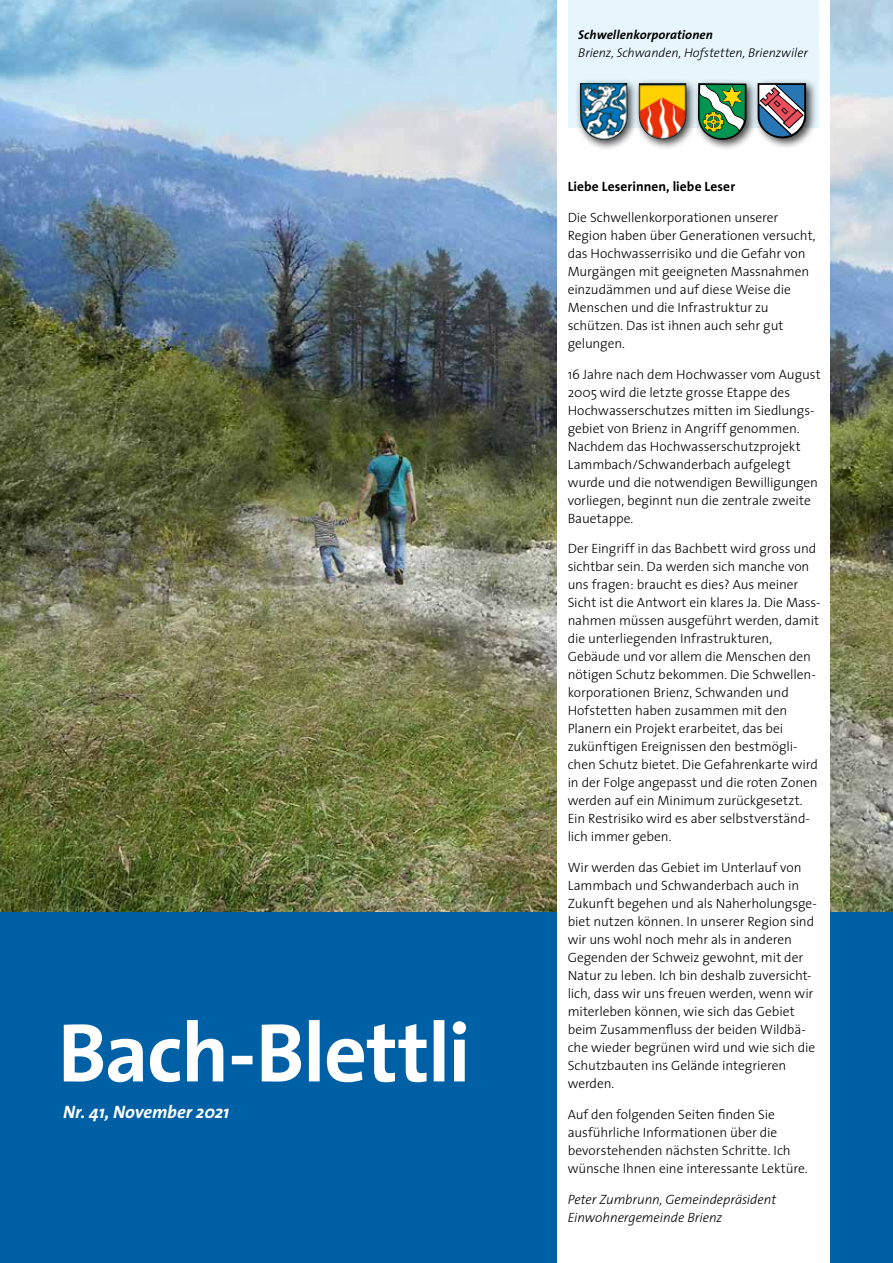
<style>
.page{position:relative;width:893px;height:1263px;background:#fff}
.page>*{position:absolute;margin:0;border:0;box-sizing:border-box;transform-origin:0 0}
.t1{font:italic 700 18px "The Sans";letter-spacing:-.005em;color:#fff}
.t2{font:300 13.5px/18px "The Sans";letter-spacing:-.005em;color:#000}
.t3{font:italic 300 13.5px/18px "The Sans";letter-spacing:-.005em;color:#000}
.t4{font:700 13.5px "The Sans";letter-spacing:.005em;color:#000}
.t5{font:italic 300 12.75px "The Sans";color:#000}
.t6{font:italic 700 12.75px "The Sans";letter-spacing:.01em;color:#000}
</style>
<div class="page">
<div style="left:0;top:911px;width:893px;height:352px;background:#0060a6"></div>
<img style="left:0;top:0;width:893px;height:911px">
<div style="left:557px;top:0;width:272px;height:1263px;background:#fff"></div>
<div style="left:568px;top:0;width:251px;height:128px;background:#e7f6fd"></div>
<div style="left:575px;top:78px;width:242px;height:73px;background:#000;opacity:.75"></div>
<img style="left:580px;top:83px;width:48px;height:59px">
<img style="left:639px;top:83px;width:47px;height:56px">
<svg style="left:698px;top:83px;width:48px;height:57px;background:#609860"></svg>
<svg style="left:758px;top:83px;width:48px;height:55px;background:#7b7388"></svg>
<svg style="left:64px;top:1020px;width:402px;height:62px"></svg>
<h1 class="t1" style="left:63px;top:1096px;width:168px">Nr. 41, November 2021</h1>
<p class="t6" style="left:578px;top:24px;width:136px">Schwellenkorporationen</p>
<p class="t5" style="left:578px;top:42px;width:231px">Brienz, Schwanden, Hofstetten, Brienzwiler</p>
<p class="t4" style="left:568px;top:175px;width:169px">Liebe Leserinnen, liebe Leser</p>
<p class="t2" style="left:568px;top:208px;width:249px">Die Schwellenkorporationen unserer Region haben über Generationen versucht, das Hochwasserrisiko und die Gefahr von Murgängen mit geeigneten Massnahmen einzudämmen und auf diese Weise die Menschen und die Infrastruktur zu schützen. Das ist ihnen auch sehr gut gelungen.</p>
<p class="t2" style="left:568px;top:365px;width:254px">16 Jahre nach dem Hochwasser vom August 2005 wird die letzte grosse Etappe des Hochwasserschutzes mitten im Siedlungs&shy;gebiet von Brienz in Angriff genommen.<br>Nachdem das Hochwasserschutzprojekt Lammbach/Schwanderbach aufgelegt wurde und die notwendigen Bewilligungen vorliegen, beginnt nun die zentrale zweite Bauetappe.</p>
<p class="t2" style="left:568px;top:539px;width:255px">Der Eingriff in das Bachbett wird gross und sichtbar sein. Da werden sich manche von uns fragen: braucht es dies? Aus meiner Sicht ist die Antwort ein klares Ja. Die Mass&shy;nahmen müssen ausgeführt werden, damit die unterliegenden Infrastrukturen, Gebäude und vor allem die Menschen den nötigen Schutz bekommen. Die Schwellen&shy;korporationen Brienz, Schwanden und Hofstetten haben zusammen mit den Planern ein Projekt erarbeitet, das bei zukünftigen Ereignissen den bestmögli&shy;chen Schutz bietet. Die Gefahrenkarte wird in der Folge angepasst und die roten Zonen werden auf ein Minimum zurückgesetzt.<br>Ein Restrisiko wird es aber selbstverständ&shy;lich immer geben.</p>
<p class="t2" style="left:568px;top:858px;width:251px">Wir werden das Gebiet im Unterlauf von Lammbach und Schwanderbach auch in Zukunft begehen und als Naherholungsge&shy;biet nutzen können. In unserer Region sind wir uns wohl noch mehr als in anderen Gegenden der Schweiz gewohnt, mit der Natur zu leben. Ich bin deshalb zuversicht&shy;lich, dass wir uns freuen werden, wenn wir miterleben können, wie sich das Gebiet beim Zusammenfluss der beiden Wildbä&shy;che wieder begrünen wird und wie sich die Schutzbauten ins Gelände integrieren werden.</p>
<p class="t2" style="left:568px;top:1105px;width:241px">Auf den folgenden Seiten finden Sie ausführliche Informationen über die bevorstehenden nächsten Schritte. Ich wünsche Ihnen eine interessante Lektüre.</p>
<p class="t3" style="left:568px;top:1189px;width:210px">Peter Zumbrunn, Gemeindepräsident<br>Einwohnergemeinde Brienz</p>
</div>
